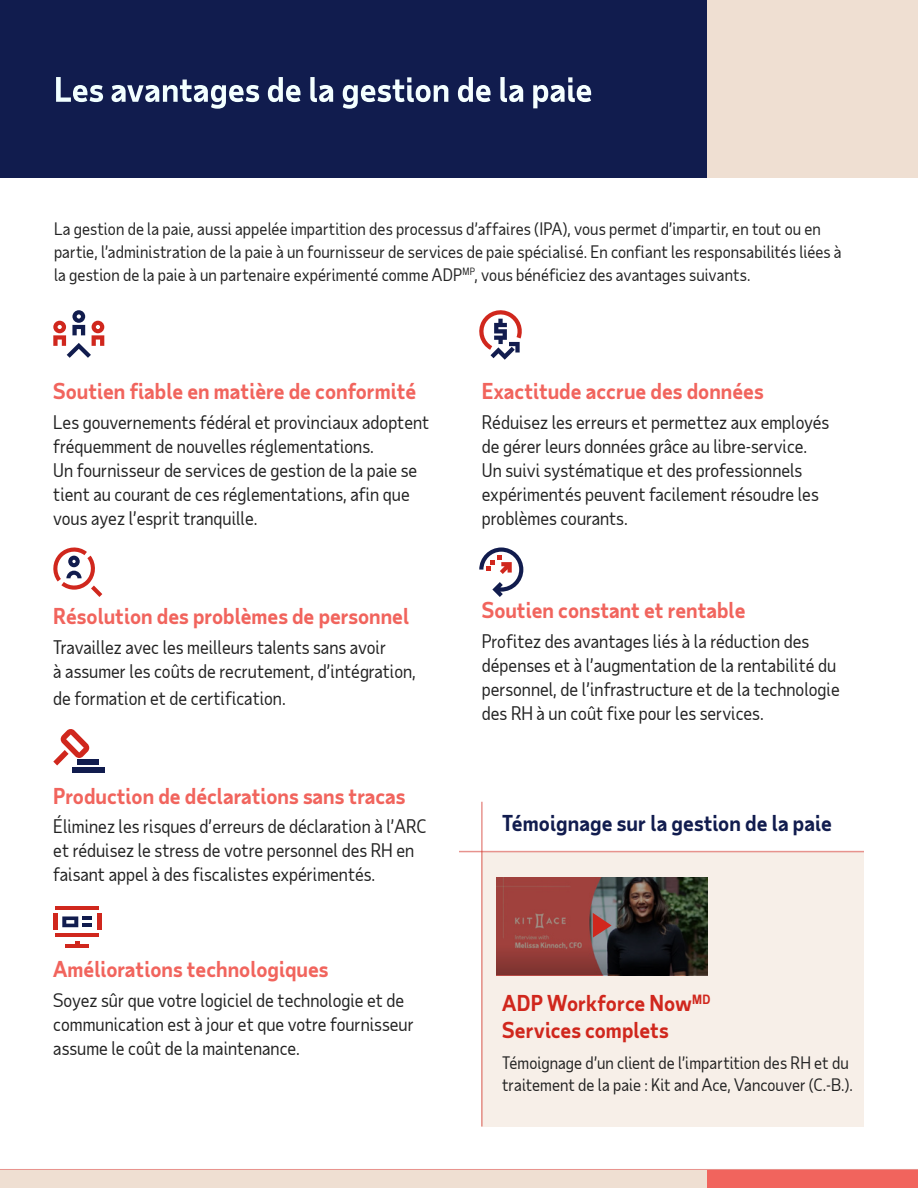
<style>
.page{position:relative;width:918px;height:1188px;background:#fff}
.page>*{position:absolute;margin:0;border:0;box-sizing:border-box;transform-origin:0 0}
.t1{font:700 33px "Taub Sans";color:#fff}
.t2{font:700 21px "Taub Sans";color:#f1645d}
.t3{font:700 21px/27px "Taub Sans";letter-spacing:.005em;color:#d0271d}
.t4{font:700 21px "Taub Sans";letter-spacing:.005em;color:#111c4e}
.t5{font:18px/24px "Taub Sans";color:#222}
.t6{font:16.5px/22.8px "Taub Sans";letter-spacing:.005em;color:#222}
</style>
<div class="page">
<div style="left:0;top:0;width:918px;height:178px;background:#111c4e"></div>
<div style="left:708px;top:0;width:210px;height:178px;background:#efdfd2"></div>
<div style="left:0;top:1169px;width:728px;height:19px;background:#efdfd2"></div>
<div style="left:708px;top:1169px;width:210px;height:19px;background:#f1645d"></div>
<hr style="left:0;top:1169px;width:918px;height:1px;background:#e8938e">
<hr style="left:53px;top:914px;width:4px;height:16px;background:#d0271d">
<hr style="left:97px;top:914px;width:4px;height:16px;background:#d0271d">
<hr style="left:55px;top:934px;width:44px;height:3px;background:#d0271d">
<hr style="left:65px;top:944px;width:24px;height:4px;background:#d0271d">
<hr style="left:55px;top:907px;width:44px;height:3px;background:#d0271d">
<svg style="left:75px;top:941px;width:4px;height:3px"></svg>
<svg style="left:62px;top:916px;width:30px;height:11px"></svg>
<svg style="left:53px;top:310px;width:51px;height:48px"></svg>
<svg style="left:53px;top:729px;width:36px;height:36px"></svg>
<div style="left:72px;top:768px;width:32px;height:5px;background:#111c4e"></div>
<div style="left:77px;top:759px;width:22px;height:6px;background:#111c4e"></div>
<svg style="left:53px;top:547px;width:49px;height:50px"></svg>
<svg style="left:479px;top:310px;width:43px;height:50px"></svg>
<svg style="left:479px;top:548px;width:44px;height:49px"></svg>
<div style="left:481px;top:852px;width:383px;height:274px;background:#f7efe8"></div>
<svg style="left:496px;top:877px;width:212px;height:98px;background:#5f3531"></svg>
<svg style="left:588px;top:907px;width:29px;height:33px"></svg>
<hr style="left:459px;top:851px;width:405px;height:1px;background:#d0271d">
<hr style="left:481px;top:802px;width:2px;height:324px;background:#d0271d">
<h1 class="t1" style="left:54px;top:68px;width:540px">Les avantages de la gestion de la paie</h1>
<p class="t6" style="left:54px;top:217px;width:789px">La gestion de la paie, aussi appelée impartition des processus d’affaires (IPA), vous permet d’impartir, en tout ou en partie, l’administration de la paie à un fournisseur de services de paie spécialisé. En confiant les responsabilités liées à la gestion de la paie à un partenaire expérimenté comme ADP<sup>MP</sup>, vous bénéficiez des avantages suivants.</p>
<p class="t2" style="left:53px;top:377px;width:365px">Soutien fiable en matière de conformité</p>
<p class="t5" style="left:53px;top:410px;width:377px">Les gouvernements fédéral et provinciaux adoptent fréquemment de nouvelles réglementations.<br>Un fournisseur de services de gestion de la paie se tient au courant de ces réglementations, afin que vous ayez l’esprit tranquille.</p>
<p class="t2" style="left:53px;top:602px;width:357px">Résolution des problèmes de personnel</p>
<p class="t5" style="left:53px;top:635px;width:364px">Travaillez avec les meilleurs talents sans avoir<br>à assumer les coûts de recrutement, d’intégration,</p>
<p class="t5" style="left:53px;top:686px;width:234px">de formation et de certification.</p>
<p class="t2" style="left:53px;top:782px;width:354px">Production de déclarations sans tracas</p>
<p class="t5" style="left:53px;top:814px;width:375px">Éliminez les risques d’erreurs de déclaration à l’ARC et réduisez le stress de votre personnel des RH en faisant appel à des fiscalistes expérimentés.</p>
<p class="t2" style="left:53px;top:956px;width:277px">Améliorations technologiques</p>
<p class="t5" style="left:53px;top:988px;width:362px">Soyez sûr que votre logiciel de technologie et de communication est à jour et que votre fournisseur assume le coût de la maintenance.</p>
<p class="t2" style="left:482px;top:377px;width:283px">Exactitude accrue des données</p>
<p class="t5" style="left:482px;top:410px;width:349px">Réduisez les erreurs et permettez aux employés de gérer leurs données grâce au libre-service.<br>Un suivi systématique et des professionnels expérimentés peuvent facilement résoudre les problèmes courants.</p>
<p class="t2" style="left:482px;top:596px;width:265px">Soutien constant et rentable</p>
<p class="t5" style="left:482px;top:629px;width:359px">Profitez des avantages liés à la réduction des dépenses et à l’augmentation de la rentabilité du personnel, de l’infrastructure et de la technologie des RH à un coût fixe pour les services.</p>
<p class="t4" style="left:502px;top:809px;width:331px">Témoignage sur la gestion de la paie</p>
<p class="t3" style="left:502px;top:989px;width:210px">ADP Workforce Now<sup>MD<br></sup>Services complets</p>
<p class="t6" style="left:502px;top:1051px;width:352px">Témoignage d’un client de l’impartition des RH et du traitement de la paie : Kit and Ace, Vancouver (C.-B.).</p>
</div>
